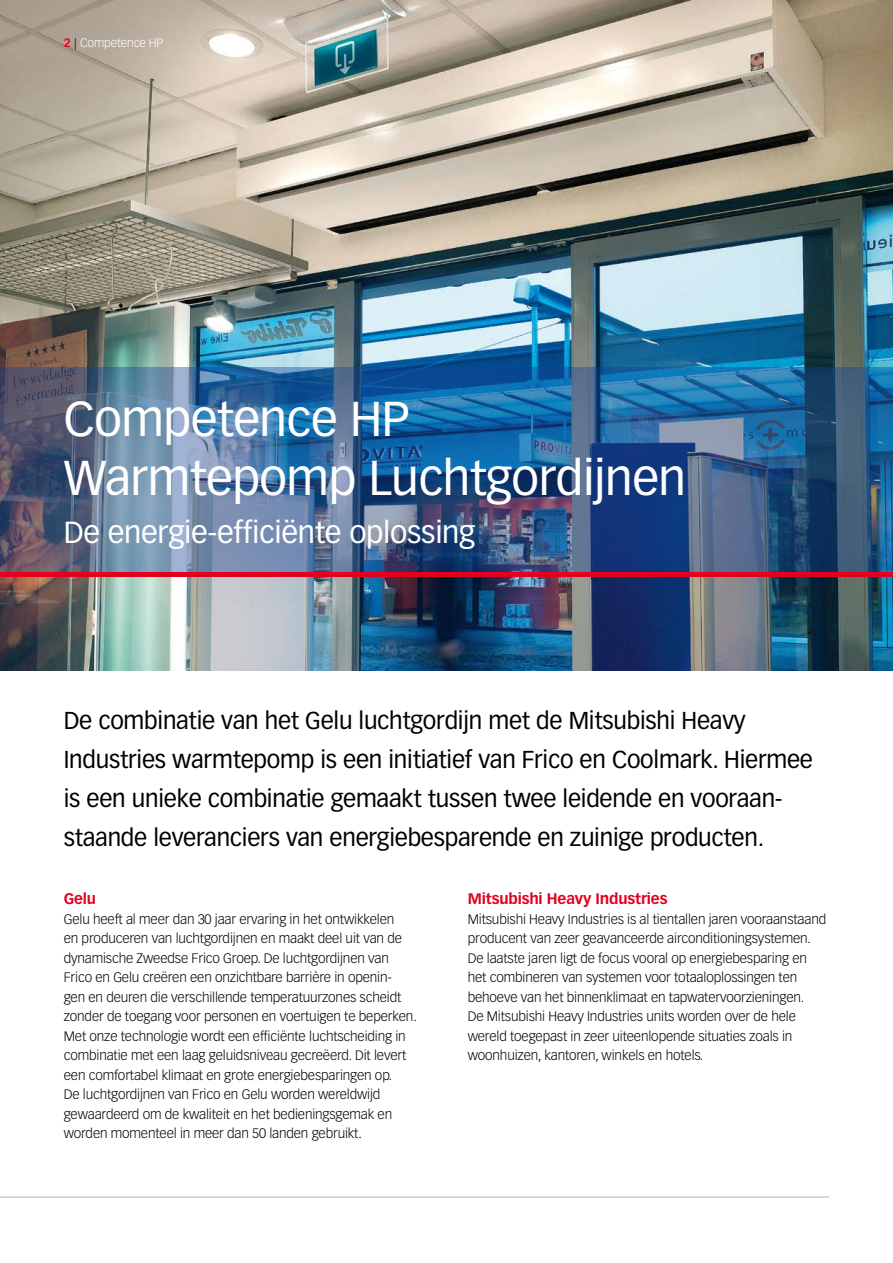
<style>
.page{position:relative;width:893px;height:1263px;background:#fff}
.page>*{position:absolute;margin:0;border:0;box-sizing:border-box;transform-origin:0 0}
.t1{font:48px/58.5px "Vectora LT Std";letter-spacing:-.01em;color:#fff}
.t2{font:30px "Vectora LT Std";letter-spacing:-.01em;color:#fff}
.t3{font:24px/39px "Vectora LT Std";letter-spacing:-.01em;color:#000}
.t4{font:700 15px "Vectora LT Std";letter-spacing:-.01em;color:#e3001e}
.t5{font:300 13.5px/19.5px "Vectora LT Std";letter-spacing:-.01em;color:#000}
.t6{font:300 12px "Vectora LT Std";letter-spacing:-.01em;color:#fff}
.s1{font-weight:700;color:#e3001e}
.s2{color:#000}
</style>
<div class="page">
<img style="left:0;top:0;width:893px;height:670px">
<img style="left:0;top:367px;width:893px;height:206px">
<hr style="left:0;top:573px;width:893px;height:4px;background:#e3001e">
<hr style="left:0;top:1197px;width:829px;height:1px;background:#b1b2b3">
<p class="t6" style="left:64px;top:36px;width:101px"><span class="s1">2</span> <span class="s2">|</span> Competence HP</p>
<h1 class="t1" style="left:64px;top:390px;width:624px">Competence HP<br>Warmtepomp Luchtgordijnen</h1>
<h2 class="t2" style="left:64px;top:514px;width:413px">De energie-efficiënte oplossing</h2>
<p class="t3" style="left:64px;top:701px;width:751px">De combinatie van het Gelu luchtgordijn met de Mitsubishi Heavy Industries warmtepomp is een initiatief van Frico en Coolmark. Hiermee is een unieke combinatie gemaakt tussen twee leidende en vooraan&shy;staande leveranciers van energiebesparende en zuinige producten.</p>
<p class="t4" style="left:64px;top:890px;width:34px">Gelu</p>
<p class="t5" style="left:64px;top:909px;width:355px">Gelu heeft al meer dan 30 jaar ervaring in het ontwikkelen<br>en produceren van luchtgordijnen en maakt deel uit van de dynamische Zweedse Frico Groep. De luchtgordijnen van Frico en Gelu creëren een onzichtbare barrière in openin-<br>gen en deuren die verschillende temperatuurzones scheidt zonder de toegang voor personen en voertuigen te beperken.<br>Met onze technologie wordt een efficiënte luchtscheiding in combinatie met een laag geluidsniveau gecreëerd. Dit levert een comfortabel klimaat en grote energiebesparingen op.<br>De luchtgordijnen van Frico en Gelu worden wereldwijd gewaardeerd om de kwaliteit en het bedieningsgemak en worden momenteel in meer dan 50 landen gebruikt.</p>
<p class="t4" style="left:468px;top:890px;width:201px">Mitsubishi Heavy Industries</p>
<p class="t5" style="left:468px;top:909px;width:360px">Mitsubishi Heavy Industries is al tientallen jaren vooraanstaand producent van zeer geavanceerde airconditioningsystemen.<br>De laatste jaren ligt de focus vooral op energiebesparing en het combineren van systemen voor totaaloplossingen ten behoeve van het binnenklimaat en tapwatervoorzieningen.<br>De Mitsubishi Heavy Industries units worden over de hele wereld toegepast in zeer uiteenlopende situaties zoals in woonhuizen, kantoren, winkels en hotels.</p>
</div>
